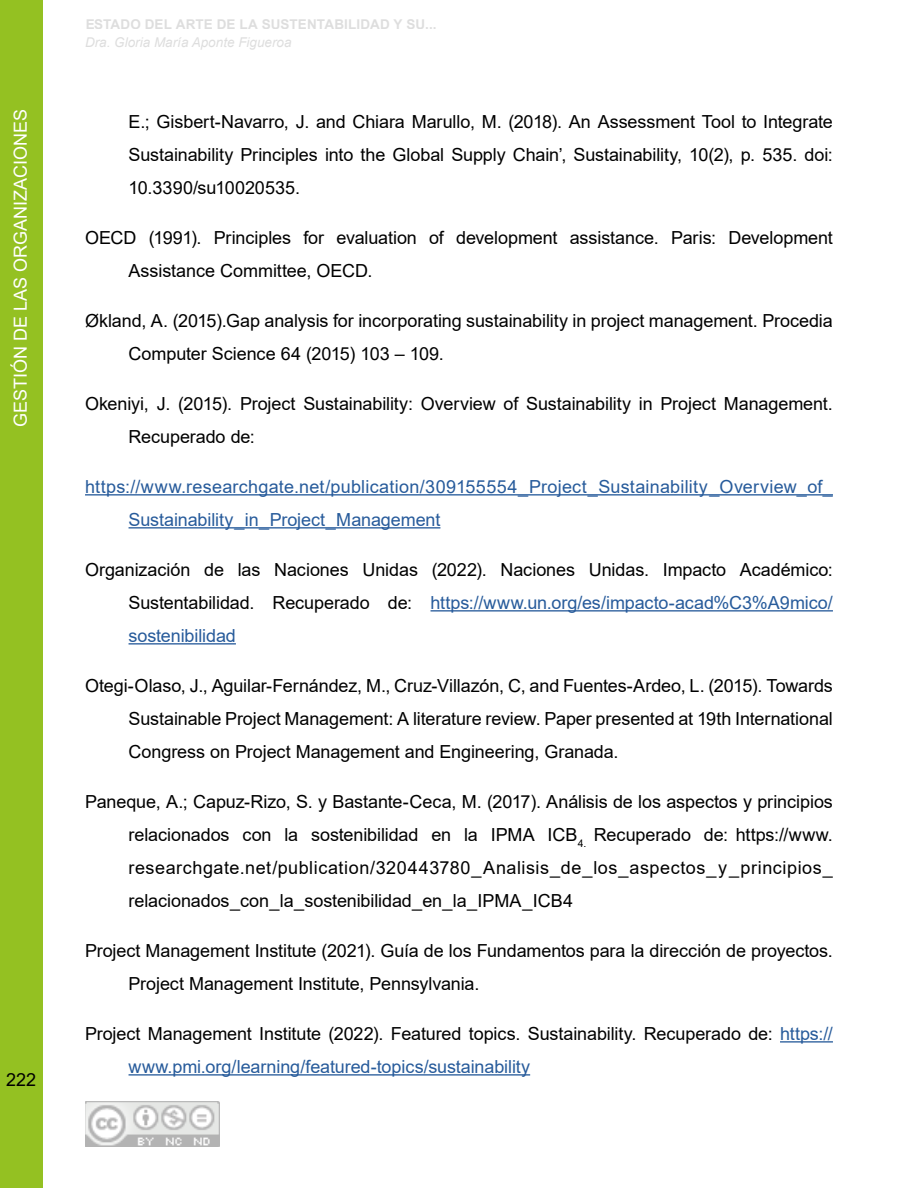
<style>
.page{position:relative;width:918px;height:1188px;background:#fff}
.page>*{position:absolute;margin:0;border:0;box-sizing:border-box;transform-origin:0 0}
.t1{font:18px/33px "Arial";letter-spacing:-.005em;color:#000}
.t2{font:18px/33px "Arial";letter-spacing:.01em;color:#275b9b}
.t3{font:18px "Arial";color:#fff}
.t4{font:700 13.5px "Arial";letter-spacing:.01em;color:#dadada}
.t5{font:italic 13.5px "Arial";color:#dadada}
.s1{color:#275b9b}
</style>
<div class="page">
<div style="left:0;top:0;width:42px;height:1188px;background:#94c122"></div>
<img style="left:85px;top:1101px;width:134px;height:46px">
<hr style="left:85px;top:494px;width:748px;height:2px;background:#275b9b">
<hr style="left:129px;top:527px;width:311px;height:2px;background:#275b9b">
<hr style="left:431px;top:610px;width:402px;height:2px;background:#275b9b">
<hr style="left:129px;top:643px;width:107px;height:2px;background:#275b9b">
<hr style="left:780px;top:1041px;width:53px;height:2px;background:#275b9b">
<hr style="left:129px;top:1074px;width:401px;height:2px;background:#275b9b">
<p class="t3" style="left:8px;top:427px;width:320px;rotate:-90deg">GESTIÓN DE LAS ORGANIZACIONES</p>
<p class="t1" style="left:6px;top:1063px;width:32px">222</p>
<p class="t4" style="left:85px;top:14px;width:353px">ESTADO DEL ARTE DE LA SUSTENTABILIDAD Y SU...</p>
<p class="t5" style="left:85px;top:34px;width:208px">Dra. Gloria María Aponte Figueroa</p>
<p class="t1" style="left:129px;top:105px;width:706px;text-align:justify">E.; Gisbert-Navarro, J. and Chiara Marullo, M. (2018). An Assessment Tool to Integrate Sustainability Principles into the Global Supply Chain’, Sustainability, 10(2), p. 535. doi:<br>10.3390/su10020535.</p>
<p class="t1" style="left:129px;top:221px;width:706px;text-indent:-44px">OECD (1991). Principles for evaluation of development assistance. Paris: Development<br>Assistance Committee, OECD.</p>
<p class="t1" style="left:129px;top:304px;width:706px;text-indent:-44px">Økland, A. (2015).Gap analysis for incorporating sustainability in project management. Procedia<br>Computer Science 64 (2015) 103 – 109.</p>
<p class="t1" style="left:129px;top:387px;width:706px;text-indent:-44px">Okeniyi, J. (2015). Project Sustainability: Overview of Sustainability in Project Management.<br>Recuperado de:</p>
<p class="t2" style="left:129px;top:470px;width:706px;text-indent:-44px">https://www.researchgate.net/publication/309155554_Project_Sustainability_Overview_of_<br>Sustainability_in_Project_Management</p>
<p class="t1" style="left:129px;top:553px;width:706px;text-align:justify;text-indent:-44px">Organización de las Naciones Unidas (2022). Naciones Unidas. Impacto Académico:<br>Sustentabilidad. Recuperado de: <span class="s1">https://www.un.org/es/impacto-acad%C3%A9mico/ sostenibilidad</span></p>
<p class="t1" style="left:129px;top:669px;width:706px;text-align:justify;text-indent:-44px">Otegi-Olaso, J., Aguilar-Fernández, M., Cruz-Villazón, C, and Fuentes-Ardeo, L. (2015). Towards Sustainable Project Management: A literature review. Paper presented at 19th International Congress on Project Management and Engineering, Granada.</p>
<p class="t1" style="left:129px;top:785px;width:706px;text-align:justify;text-indent:-44px">Paneque, A.; Capuz-Rizo, S. y Bastante-Ceca, M. (2017). Análisis de los aspectos y principios relacionados con la sostenibilidad en la IPMA ICB<sub>4.</sub> Recuperado de: https://www. researchgate.net/publication/320443780_Analisis_de_los_aspectos_y_principios_ relacionados_con_la_sostenibilidad_en_la_IPMA_ICB4</p>
<p class="t1" style="left:129px;top:934px;width:706px;text-indent:-44px">Project Management Institute (2021). Guía de los Fundamentos para la dirección de proyectos.<br>Project Management Institute, Pennsylvania.</p>
<p class="t1" style="left:129px;top:1017px;width:706px;text-indent:-44px">Project Management Institute (2022). Featured topics. Sustainability. Recuperado de: <span class="s1">https:// www.pmi.org/learning/featured-topics/sustainability</span></p>
</div>
